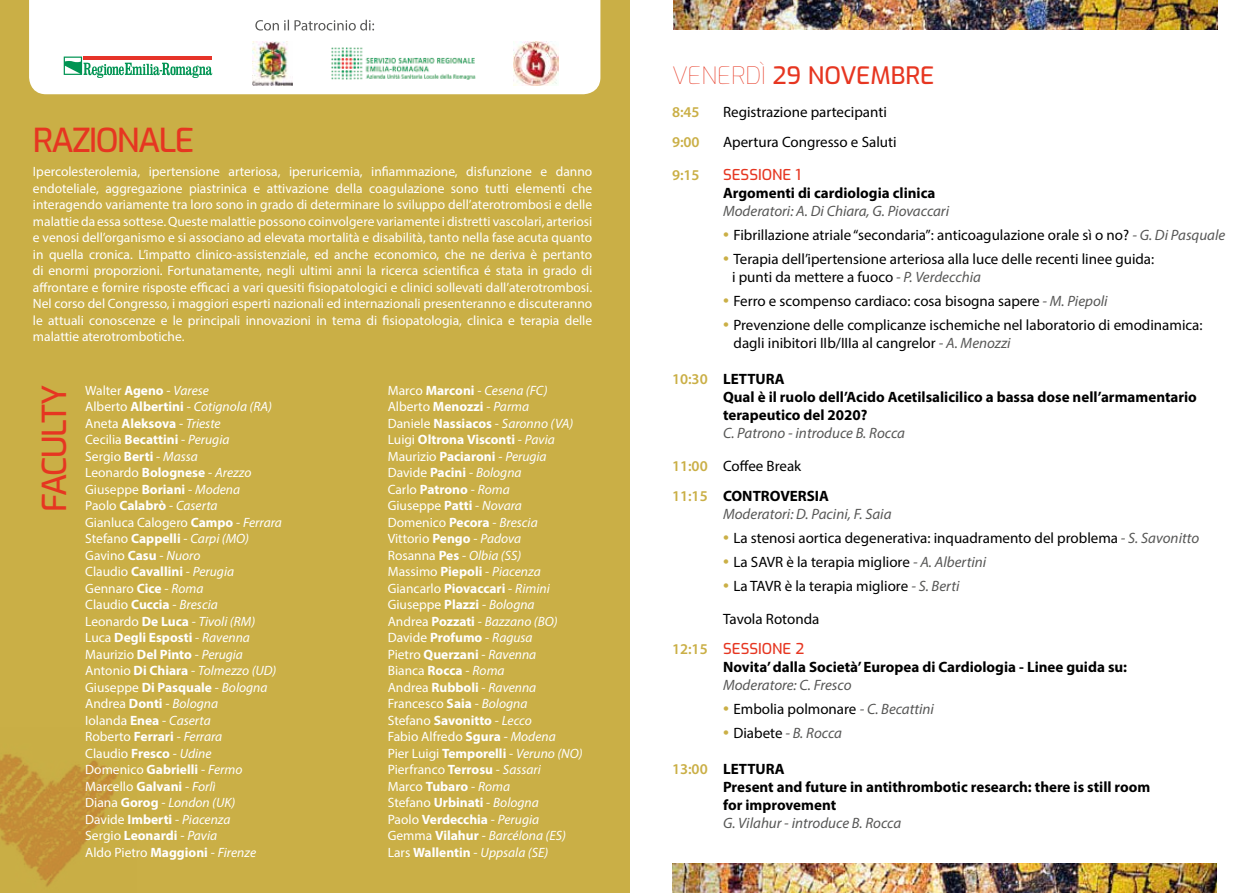
<style>
.page{position:relative;width:1259px;height:893px;background:#fff}
.page>*{position:absolute;margin:0;border:0;box-sizing:border-box;transform-origin:0 0}
.t1{font:500 33px "Exo";letter-spacing:-.05em;color:#e63621}
.t2{font:500 24px "Exo";color:#e63621}
.t3{font:15px/18px "Myriad Pro";color:#000}
.t4{font:700 15px/18px "Myriad Pro";color:#000}
.t5{font:italic 15px "Myriad Pro";color:#575756}
.t6{font:500 15px "Exo";color:#e63621}
.t7{font:600 15px "Myriad Pro";color:#caaf46}
.t8{font:13.5px/16.5px "Myriad Pro";color:#fff}
.s1{font-weight:700}
.s2{font-style:italic}
.s3{font-weight:100}
.s4{font-size:21px;color:#caaf46}
.s5{font-style:italic;color:#575756}
.s6{font-weight:600;color:#caaf46}
.s7{font-weight:400}
.s8{font-family:"Myriad Pro";font-weight:600;color:#caaf46}
.s9{font-style:normal;font-size:21px;color:#caaf46}
.s10{font-style:normal;color:#000}
</style>
<div class="page">
<div style="left:0;top:0;width:629px;height:893px;background:#caaf46"></div>
<img style="left:672px;top:863px;width:544px;height:30px">
<img style="left:673px;top:0;width:544px;height:30px">
<div style="left:29px;top:0;width:571px;height:94px;background:#fff"></div>
<svg style="left:61px;top:55px;width:151px;height:26px"></svg>
<img style="left:253px;top:42px;width:39px;height:43px">
<img style="left:331px;top:48px;width:146px;height:32px">
<img style="left:514px;top:41px;width:44px;height:45px">
<svg style="left:255px;top:20px;width:119px;height:11px"></svg>
<img style="left:0;top:754px;width:119px;height:133px">
<h1 class="t1" style="left:33px;top:116px;width:163px">RAZIONALE</h1>
<p class="t8" style="left:33px;top:163px;width:561px;text-align:justify">Ipercolesterolemia, ipertensione arteriosa, iperuricemia, infiammazione, disfunzione e danno endoteliale, aggregazione piastrinica e attivazione della coagulazione sono tutti elementi che interagendo variamente tra loro sono in grado di determinare lo sviluppo dell’aterotrombosi e delle malattie da essa sottese. Queste malattie possono coinvolgere variamente i distretti vascolari, arteriosi e venosi dell’organismo e si associano ad elevata mortalità e disabilità, tanto nella fase acuta quanto in quella cronica. L’impatto clinico-assistenziale, ed anche economico, che ne deriva è pertanto di enormi proporzioni. Fortunatamente, negli ultimi anni la ricerca scientifica é stata in grado di affrontare e fornire risposte efficaci a vari quesiti fisiopatologici e clinici sollevati dall’aterotrombosi.<br>Nel corso del Congresso, i maggiori esperti nazionali ed internazionali presenteranno e discuteranno le attuali conoscenze e le principali innovazioni in tema di fisiopatologia, clinica e terapia delle malattie aterotrombotiche.</p>
<h1 class="t1" style="left:29px;top:511px;width:128px;rotate:-90deg">FACULTY</h1>
<p class="t8" style="left:85px;top:382px;width:198px">Walter <span class="s1">Ageno</span> - <span class="s2">Varese<br></span>Alberto <span class="s1">Albertini</span> - <span class="s2">Cotignola (RA)<br></span>Aneta <span class="s1">Aleksova</span> - <span class="s2">Trieste<br></span>Cecilia <span class="s1">Becattini</span> - <span class="s2">Perugia<br></span>Sergio <span class="s1">Berti</span> - <span class="s2">Massa<br></span>Leonardo <span class="s1">Bolognese</span> - <span class="s2">Arezzo<br></span>Giuseppe <span class="s1">Boriani</span> - <span class="s2">Modena<br></span>Paolo <span class="s1">Calabrò</span> - <span class="s2">Caserta<br></span>Gianluca Calogero <span class="s1">Campo</span> - <span class="s2">Ferrara<br></span>Stefano <span class="s1">Cappelli</span> - <span class="s2">Carpi (MO)<br></span>Gavino <span class="s1">Casu</span> - <span class="s2">Nuoro<br></span>Claudio <span class="s1">Cavallini</span> - <span class="s2">Perugia<br></span>Gennaro <span class="s1">Cice</span> - <span class="s2">Roma<br></span>Claudio <span class="s1">Cuccia</span> - <span class="s2">Brescia<br></span>Leonardo <span class="s1">De Luca</span> - <span class="s2">Tivoli (RM)<br></span>Luca <span class="s1">Degli Esposti</span> - <span class="s2">Ravenna<br></span>Maurizio <span class="s1">Del Pinto</span> - <span class="s2">Perugia<br></span>Antonio <span class="s1">Di Chiara</span> - <span class="s2">Tolmezzo (UD)<br></span>Giuseppe <span class="s1">Di Pasquale</span> - <span class="s2">Bologna<br></span>Andrea <span class="s1">Donti</span> - <span class="s2">Bologna<br></span>Iolanda <span class="s1">Enea</span> - <span class="s2">Caserta<br></span>Roberto <span class="s1">Ferrari</span> - <span class="s2">Ferrara<br></span>Claudio <span class="s1">Fresco</span> - <span class="s2">Udine<br></span>Domenico <span class="s1">Gabrielli</span> - <span class="s2">Fermo<br></span>Marcello <span class="s1">Galvani</span> - <span class="s2">Forlì<br></span>Diana <span class="s1">Gorog</span> - <span class="s2">London (UK)<br></span>Davide <span class="s1">Imberti</span> - <span class="s2">Piacenza<br></span>Sergio <span class="s1">Leonardi</span> - <span class="s2">Pavia<br></span>Aldo Pietro <span class="s1">Maggioni</span> - <span class="s2">Firenze</span></p>
<p class="t8" style="left:388px;top:382px;width:196px">Marco <span class="s1">Marconi</span> - <span class="s2">Cesena (FC)<br></span>Alberto <span class="s1">Menozzi</span> - <span class="s2">Parma<br></span>Daniele <span class="s1">Nassiacos</span> - <span class="s2">Saronno (VA)<br></span>Luigi <span class="s1">Oltrona Visconti</span> - <span class="s2">Pavia<br></span>Maurizio <span class="s1">Paciaroni</span> - <span class="s2">Perugia<br></span>Davide <span class="s1">Pacini</span> - <span class="s2">Bologna<br></span>Carlo <span class="s1">Patrono</span> - <span class="s2">Roma<br></span>Giuseppe <span class="s1">Patti</span> - <span class="s2">Novara<br></span>Domenico <span class="s1">Pecora</span> - <span class="s2">Brescia<br></span>Vittorio <span class="s1">Pengo</span> - <span class="s2">Padova<br></span>Rosanna <span class="s1">Pes</span> - <span class="s2">Olbia (SS)<br></span>Massimo <span class="s1">Piepoli</span> - <span class="s2">Piacenza<br></span>Giancarlo <span class="s1">Piovaccari</span> - <span class="s2">Rimini<br></span>Giuseppe <span class="s1">Plazzi</span> - <span class="s2">Bologna<br></span>Andrea <span class="s1">Pozzati</span> - <span class="s2">Bazzano (BO)<br></span>Davide <span class="s1">Profumo</span> - <span class="s2">Ragusa<br></span>Pietro <span class="s1">Querzani</span> - <span class="s2">Ravenna<br></span>Bianca <span class="s1">Rocca</span> - <span class="s2">Roma<br></span>Andrea <span class="s1">Rubboli</span> - <span class="s2">Ravenna<br></span>Francesco <span class="s1">Saia</span> - <span class="s2">Bologna<br></span>Stefano <span class="s1">Savonitto</span> - <span class="s2">Lecco<br></span>Fabio Alfredo <span class="s1">Sgura</span> - <span class="s2">Modena<br></span>Pier Luigi <span class="s1">Temporelli</span> - <span class="s2">Veruno (NO)<br></span>Pierfranco <span class="s1">Terrosu</span> - <span class="s2">Sassari<br></span>Marco <span class="s1">Tubaro</span> - <span class="s2">Roma<br></span>Stefano <span class="s1">Urbinati</span> - <span class="s2">Bologna<br></span>Paolo <span class="s1">Verdecchia</span> - <span class="s2">Perugia<br></span>Gemma <span class="s1">Vilahur</span> - <span class="s2">Barcélona (ES)<br></span>Lars <span class="s1">Wallentin</span> - <span class="s2">Uppsala (SE)</span></p>
<h2 class="t2" style="left:672px;top:57px;width:264px"><span class="s3">VENERDÌ</span> 29 NOVEMBRE</h2>
<p class="t7" style="left:672px;top:102px;width:29px">8:45</p>
<p class="t3" style="left:723px;top:102px;width:165px">Registrazione partecipanti</p>
<p class="t7" style="left:672px;top:132px;width:29px">9:00</p>
<p class="t3" style="left:723px;top:132px;width:175px">Apertura Congresso e Saluti</p>
<p class="t7" style="left:672px;top:165px;width:29px">9:15</p>
<p class="t6" style="left:723px;top:163px;width:79px">SESSIONE 1</p>
<p class="t4" style="left:723px;top:183px;width:214px">Argomenti di cardiologia clinica</p>
<p class="t5" style="left:723px;top:201px;width:228px">Moderatori: A. Di Chiara, G. Piovaccari</p>
<p class="t3" style="left:723px;top:225px;width:504px"><span class="s4">•</span> Fibrillazione atriale “secondaria”: anticoagulazione orale sì o no? <span class="s5">- G. Di Pasquale</span></p>
<p class="t3" style="left:732px;top:249px;width:424px;text-indent:-9px"><span class="s4">•</span> Terapia dell’ipertensione arteriosa alla luce delle recenti linee guida: i punti da mettere a fuoco <span class="s5">- P. Verdecchia</span></p>
<p class="t3" style="left:723px;top:291px;width:386px"><span class="s4">•</span> Ferro e scompenso cardiaco: cosa bisogna sapere <span class="s5">- M. Piepoli</span></p>
<p class="t3" style="left:733px;top:315px;width:470px;text-indent:-10px"><span class="s4">•</span> Prevenzione delle complicanze ischemiche nel laboratorio di emodinamica: dagli inibitori IIb/IIIa al cangrelor <span class="s5">- A. Menozzi</span></p>
<p class="t4" style="left:723px;top:369px;width:475px;text-indent:-51px"><span class="s6">10:30</span> LETTURA<br>Qual è il ruolo dell’Acido Acetilsalicilico a bassa dose nell’armamentario terapeutico del 2020?</p>
<p class="t5" style="left:723px;top:423px;width:183px">C. Patrono - introduce B. Rocca</p>
<p class="t4" style="left:672px;top:450px;width:158px;line-height:30px"><span class="s6">11:00</span> <span class="s7">Coffee Break<br></span><span class="s6">11:15</span> CONTROVERSIA</p>
<p class="t5" style="left:723px;top:504px;width:170px">Moderatori: D. Pacini, F. Saia</p>
<p class="t3" style="left:723px;top:528px;width:478px"><span class="s4">•</span> La stenosi aortica degenerativa: inquadramento del problema <span class="s5">- S. Savonitto</span></p>
<p class="t3" style="left:723px;top:552px;width:265px"><span class="s4">•</span> La SAVR è la terapia migliore <span class="s5">- A. Albertini</span></p>
<p class="t3" style="left:723px;top:576px;width:238px"><span class="s4">•</span> La TAVR è la terapia migliore <span class="s5">- S. Berti</span></p>
<p class="t3" style="left:723px;top:609px;width:98px">Tavola Rotonda</p>
<p class="t6" style="left:672px;top:637px;width:134px"><span class="s8">12:15</span> SESSIONE 2</p>
<p class="t4" style="left:723px;top:657px;width:405px">Novita’ dalla Società’ Europea di Cardiologia - Linee guida su:</p>
<p class="t5" style="left:723px;top:675px;width:130px">Moderatore: C. Fresco</p>
<p class="t3" style="left:723px;top:699px;width:212px"><span class="s4">•</span> Embolia polmonare <span class="s5">- C. Becattini</span></p>
<p class="t5" style="left:723px;top:723px;width:120px"><span class="s9">•</span> <span class="s10">Diabete</span> - B. Rocca</p>
<p class="t4" style="left:723px;top:759px;width:429px;text-indent:-51px"><span class="s6">13:00</span> LETTURA<br>Present and future in antithrombotic research: there is still room for improvement</p>
<p class="t5" style="left:723px;top:813px;width:180px">G. Vilahur - introduce B. Rocca</p>
</div>
